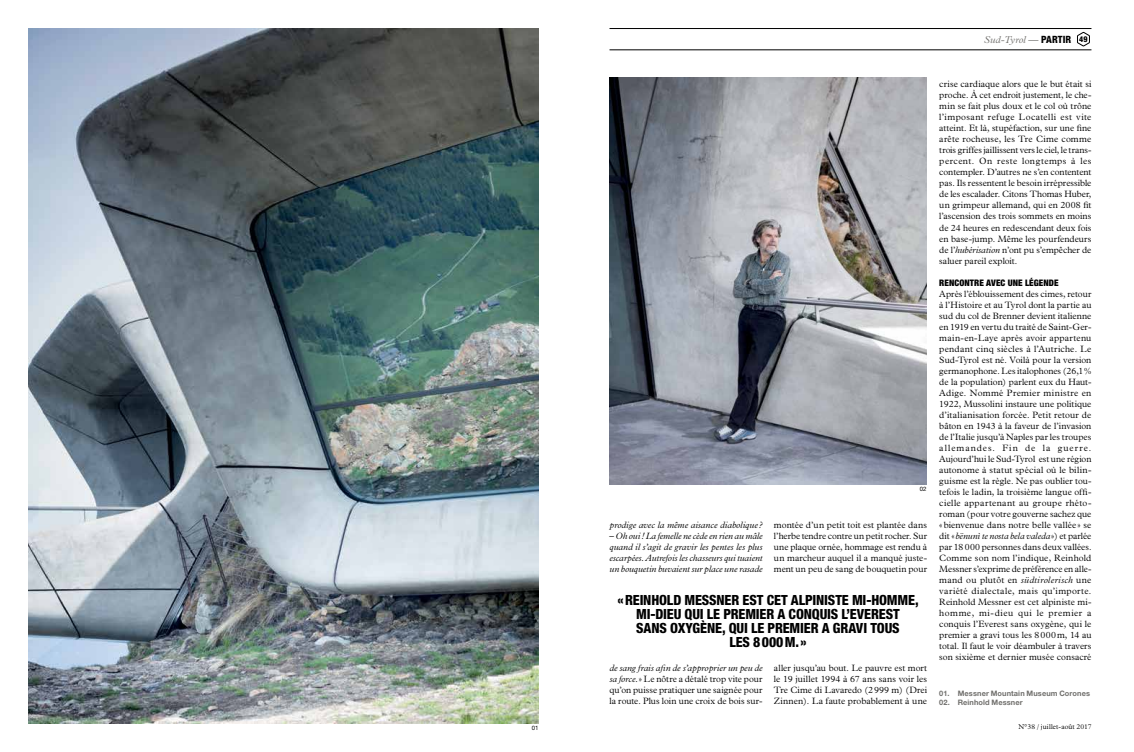
<style>
.page{position:relative;width:1134px;height:752px;background:#fff}
.page>*{position:absolute;margin:0;border:0;box-sizing:border-box;transform-origin:0 0}
.t1{font:800 condensed 14px/14px "Helvetica Neue";letter-spacing:-.01em;color:#000;text-align:center}
.t2{font:italic 300 10px "Plantin";letter-spacing:.005em;color:#706f6c}
.t3{font:300 9.2px/11px "Plantin";color:#000;text-align:justify}
.t4{font:italic 300 9.2px/11px "Plantin";color:#000;text-align:justify}
.t5{font:900 condensed 9px "Helvetica Neue";letter-spacing:.01em;color:#000}
.t6{font:800 condensed 8px "Helvetica Neue";color:#000}
.t7{font:700 7.5px "Helvetica Neue";letter-spacing:.015em;color:#706f6c}
.t8{font:300 7px "Plantin";letter-spacing:.02em;color:#000}
.t9{font:6px "Helvetica Neue";color:#000}
.s1{font-family:"Helvetica Neue";font-weight:800;font-style:normal;font-stretch:condensed;color:#000}
.s2{font-style:italic}
</style>
<div class="page">
<hr style="left:609px;top:50px;width:482px;height:1px;background:#000">
<hr style="left:609px;top:28px;width:482px;height:1px;background:#000">
<svg style="left:1077px;top:32px;width:13px;height:14px"></svg>
<img style="left:28px;top:29px;width:511px;height:694px">
<img style="left:609px;top:77px;width:317px;height:407px">
<p class="t9" style="left:532px;top:723px;width:8px">01</p>
<p class="t2" style="left:984px;top:34px;width:89px">Sud-Tyrol — <span class="s1">PARTI R</span></p>
<p class="t6" style="left:1079px;top:34px;width:10px">49</p>
<p class="t9" style="left:920px;top:485px;width:8px">02</p>
<p class="t4" style="left:609px;top:519px;width:155px">prodige avec la même aisance diabolique?</p>
<p class="t4" style="left:609px;top:530px;width:155px">– Oh oui ! La femelle ne cède en rien au mâle quand il s’agit de gravir les pentes les plus escarpées. Autrefois les chasseurs qui tuaient un bouquetin buvaient sur place une rasade</p>
<p class="t3" style="left:774px;top:519px;width:155px">montée d’un petit toit est plantée dans l’herbe tendre contre un petit rocher. Sur une plaque ornée, hommage est rendu à un marcheur auquel il a manqué juste&shy;ment un peu de sang de bouquetin pour</p>
<h1 class="t1" style="left:617px;top:592px;width:303px">«REINHOLD MESSNER EST CET ALPINISTE MI-HOMME, MI-DIEU QUI LE PREMIER A CONQUIS L’EVEREST<br>SANS OXYGÈNE, QUI LE PREMIER A GRAVI TOUS<br>LES 8000M.»</h1>
<p class="t3" style="left:609px;top:662px;width:155px"><span class="s2">de sang frais afin de s’approprier un peu de sa force.</span>» Le nôtre a détalé trop vite pour qu’on puisse pratiquer une saignée pour la route. Plus loin une croix de bois sur-</p>
<p class="t3" style="left:774px;top:662px;width:155px">aller jusqu’au bout. Le pauvre est mort le 19 juillet 1994 à 67 ans sans voir les Tre Cime di Lavaredo (2999 m) (Drei Zinnen). La faute probablement à une</p>
<p class="t3" style="left:939px;top:79px;width:154px">crise cardiaque alors que le but était si proche. À cet endroit justement, le che&shy;min se fait plus doux et le col où trône l’imposant refuge Locatelli est vite atteint. Et là, stupéfaction, sur une fine arête rocheuse, les Tre Cime comme trois griffes jaillissent vers le ciel, le trans&shy;percent. On reste longtemps à les contempler. D’autres ne s’en contentent pas. Ils ressentent le besoin irrépressible de les escalader. Citons Thomas Huber, un grimpeur allemand, qui en 2008 fit l’ascension des trois sommets en moins de 24 heures en redescendant deux fois en base-jump. Même les pourfendeurs de l’<span class="s2">hubérisation</span> n’ont pu s’empêcher de saluer pareil exploit.</p>
<p class="t5" style="left:939px;top:277px;width:121px">RENCONTRE AVEC UNE LÉGENDE</p>
<p class="t3" style="left:939px;top:288px;width:154px">Après l’éblouissement des cimes, retour à l’Histoire et au Tyrol dont la partie au sud du col de Brenner devient italienne en 1919 en vertu du traité de Saint-Ger&shy;main-en-Laye après avoir appartenu pendant cinq siècles à l’Autriche. Le Sud-Tyrol est né. Voilà pour la version germanophone. Les italophones (26,1% de la population) parlent eux du Haut-Adige. Nommé Premier ministre en 1922, Mussolini instaure une politique d’italianisation forcée. Petit retour de bâton en 1943 à la faveur de l’invasion de l’Italie jusqu’à Naples par les troupes allemandes. Fin de la guerre.<br>Aujourd’hui le Sud-Tyrol est une région autonome à statut spécial où le bilin&shy;guisme est la règle. Ne pas oublier tou&shy;tefois le ladin, la troisième langue offi&shy;cielle appartenant au groupe rhéto&shy;roman (pour votre gouverne sachez que «bienvenue dans notre belle vallée » se dit «<span class="s2">bënunì te nosta bela valeda</span>») et parlée par 18 000 personnes dans deux vallées.<br>Comme son nom l’indique, Reinhold Messner s’exprime de préférence en alle&shy;mand ou plutôt en <span class="s2">südtirolerisch</span> une variété dialectale, mais qu’importe.<br>Reinhold Messner est cet alpiniste mi&shy;homme, mi-dieu qui le premier a conquis l’Everest sans oxygène, qui le premier a gravi tous les 8000m, 14 au total. Il faut le voir déambuler à travers son sixième et dernier musée consacré</p>
<p class="t7" style="left:939px;top:688px;width:152px">01. Messner Mountain Museum Corones</p>
<p class="t7" style="left:939px;top:697px;width:85px">02. Reinhold Messner</p>
<p class="t8" style="left:1018px;top:722px;width:75px">n°38 / juillet-août 2017</p>
</div>
